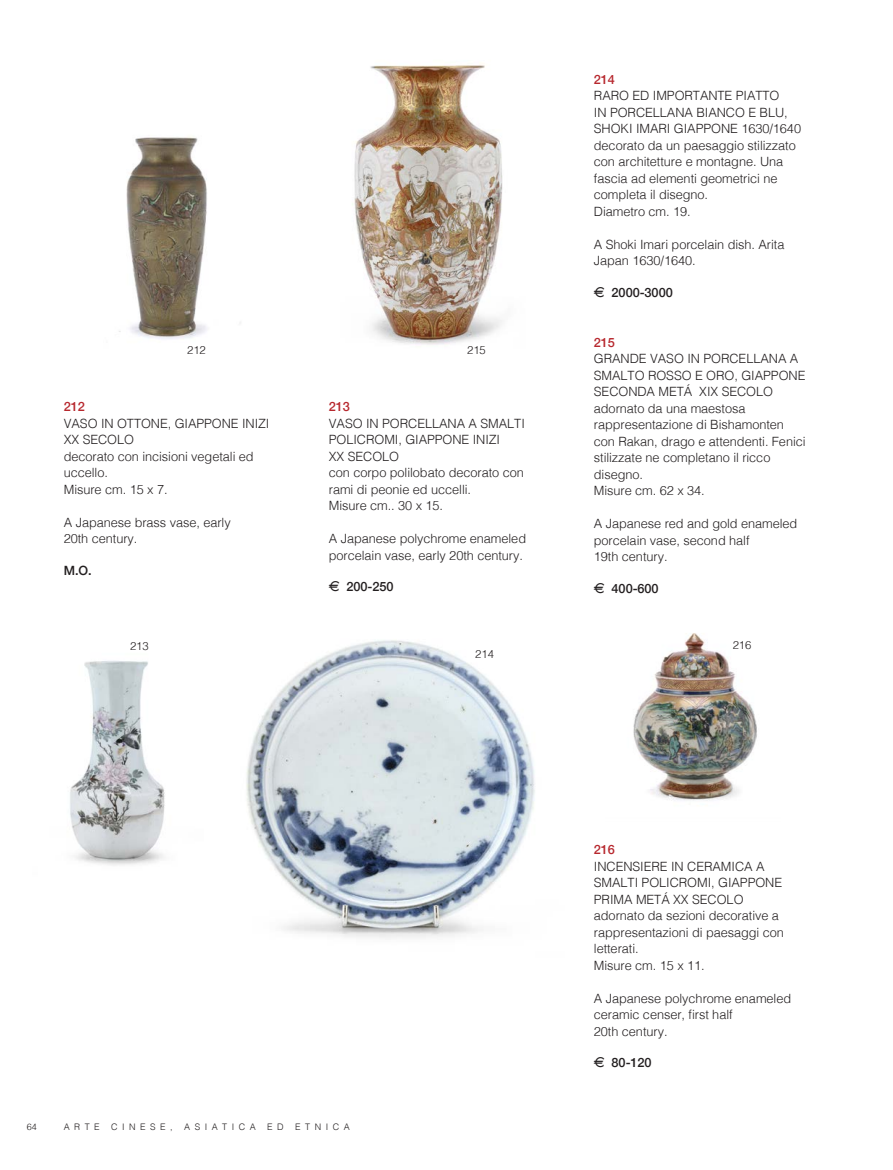
<style>
.page{position:relative;width:893px;height:1170px;background:#fff}
.page>*{position:absolute;margin:0;border:0;box-sizing:border-box;transform-origin:0 0}
.t1{font:300 12.75px/16.5px "Helvetica";letter-spacing:-.005em;color:#231f20}
.t2{font:500 12.75px "Helvetica Neue";letter-spacing:-.005em;color:#231f20}
.t3{font:500 12.75px "Helvetica Neue";letter-spacing:-.005em;color:#b7282e}
.t4{font:300 11.25px "Helvetica";letter-spacing:-.005em;color:#231f20}
.t5{font:300 9px "Helvetica";letter-spacing:.5em;color:#231f20}
.s1{font-family:"Eurofont";font-weight:400}
</style>
<div class="page">
<img style="left:119px;top:137px;width:122px;height:202px">
<img style="left:633px;top:633px;width:124px;height:168px">
<img style="left:352px;top:65px;width:151px;height:280px">
<img style="left:70px;top:661px;width:95px;height:205px">
<img style="left:246px;top:640px;width:289px;height:298px">
<p class="t3" style="left:594px;top:69px;width:23px">214</p>
<p class="t1" style="left:594px;top:87px;width:209px">RARO ED IMPORTANTE PIATTO<br>IN PORCELLANA BIANCO E BLU,<br>SHOKI IMARI GIAPPONE 1630/1640 decorato da un paesaggio stilizzato con architetture e montagne. Una fascia ad elementi geometrici ne completa il disegno.<br>Diametro cm. 19.</p>
<p class="t1" style="left:594px;top:235px;width:192px">A Shoki Imari porcelain dish. Arita<br>Japan 1630/1640.</p>
<p class="t2" style="left:594px;top:282px;width:80px"><span class="s1">E</span> 2000-3000</p>
<p class="t4" style="left:187px;top:340px;width:20px">212</p>
<p class="t3" style="left:64px;top:396px;width:23px">212</p>
<p class="t1" style="left:64px;top:414px;width:207px">VASO IN OTTONE, GIAPPONE INIZI<br>XX SECOLO<br>decorato con incisioni vegetali ed uccello.<br>Misure cm. 15 x 7.</p>
<p class="t1" style="left:64px;top:513px;width:168px">A Japanese brass vase, early<br>20th century.</p>
<p class="t2" style="left:64px;top:560px;width:29px">M.O.</p>
<p class="t4" style="left:467px;top:340px;width:20px">215</p>
<p class="t3" style="left:329px;top:396px;width:23px">213</p>
<p class="t1" style="left:329px;top:414px;width:198px">VASO IN PORCELLANA A SMALTI<br>POLICROMI, GIAPPONE INIZI<br>XX SECOLO<br>con corpo polilobato decorato con rami di peonie ed uccelli.<br>Misure cm.. 30 x 15.</p>
<p class="t1" style="left:329px;top:529px;width:199px">A Japanese polychrome enameled porcelain vase, early 20th century.</p>
<p class="t2" style="left:329px;top:576px;width:66px"><span class="s1">E</span> 200-250</p>
<p class="t3" style="left:594px;top:332px;width:23px">215</p>
<p class="t1" style="left:594px;top:349px;width:213px">GRANDE VASO IN PORCELLANA A<br>SMALTO ROSSO E ORO, GIAPPONE<br>SECONDA METÁ XIX SECOLO adornato da una maestosa rappresentazione di Bishamonten con Rakan, drago e attendenti. Fenici stilizzate ne completano il ricco disegno.<br>Misure cm. 62 x 34.</p>
<p class="t1" style="left:594px;top:514px;width:205px">A Japanese red and gold enameled porcelain vase, second half<br>19th century.</p>
<p class="t2" style="left:594px;top:578px;width:66px"><span class="s1">E</span> 400-600</p>
<p class="t4" style="left:130px;top:636px;width:20px">213</p>
<p class="t4" style="left:475px;top:644px;width:20px">214</p>
<p class="t4" style="left:733px;top:635px;width:20px">216</p>
<p class="t5" style="left:27px;top:1118px;width:12px">64</p>
<p class="t5" style="left:64px;top:1118px;width:38px">ARTE</p>
<p class="t5" style="left:111px;top:1118px;width:63px">CINESE,</p>
<p class="t5" style="left:184px;top:1118px;width:73px">ASIATICA</p>
<p class="t5" style="left:267px;top:1118px;width:18px">E D</p>
<p class="t5" style="left:295px;top:1118px;width:56px">ETNICA</p>
<p class="t3" style="left:594px;top:839px;width:23px">216</p>
<p class="t1" style="left:594px;top:856px;width:192px">INCENSIERE IN CERAMICA A<br>SMALTI POLICROMI, GIAPPONE<br>PRIMA METÁ XX SECOLO adornato da sezioni decorative a rappresentazioni di paesaggi con letterati.<br>Misure cm. 15 x 11.</p>
<p class="t1" style="left:594px;top:988px;width:199px">A Japanese polychrome enameled ceramic censer, first half<br>20th century.</p>
<p class="t2" style="left:594px;top:1052px;width:59px"><span class="s1">E</span> 80-120</p>
</div>
